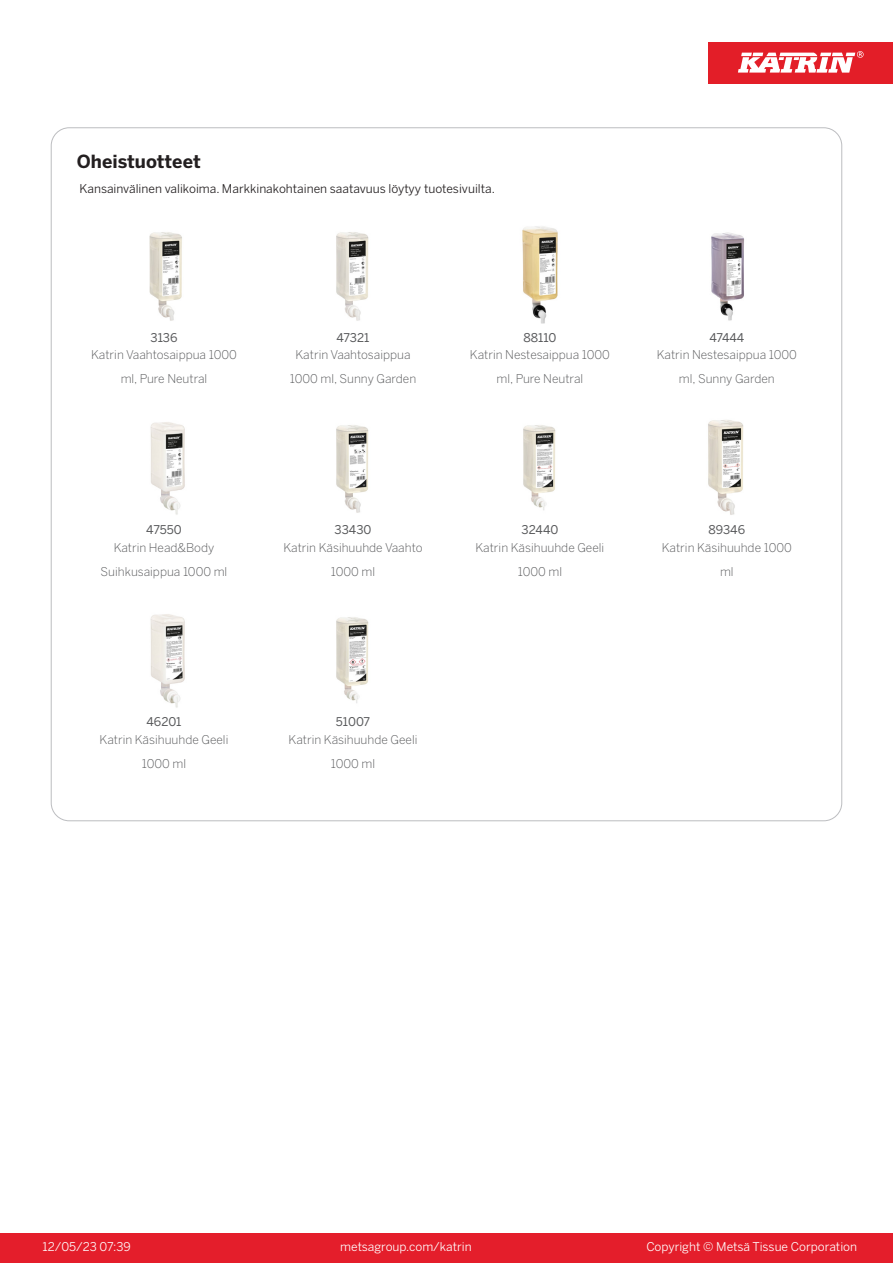
<style>
.page{position:relative;width:893px;height:1263px;background:#fff}
.page>*{position:absolute;margin:0;border:0;box-sizing:border-box;transform-origin:0 0}
.T_TableHeader{font:700 18px "Benton Sans";color:#231f20}
.T_RelatedName{font:300 12px/24px "Benton Sans";color:#57585a;text-align:center}
.T_TableBody{font:12px "Benton Sans";color:#231f20}
.t1{font:12px "Benton Sans";color:#fff}
.T_RelatedCode{font:12px "Benton Sans";color:#57585a}
</style>
<div class="page">
<div style="left:0;top:1233px;width:893px;height:30px;background:#e41e2b"></div>
<div style="left:708px;top:43px;width:185px;height:41px;background:#e31e28"></div>
<svg style="left:738px;top:51px;width:126px;height:22px"></svg>
<img style="left:149px;top:232px;width:33px;height:89px">
<img style="left:336px;top:232px;width:33px;height:89px">
<img style="left:522px;top:226px;width:36px;height:98px">
<img style="left:711px;top:232px;width:33px;height:89px">
<img style="left:150px;top:422px;width:35px;height:93px">
<img style="left:336px;top:425px;width:33px;height:88px">
<img style="left:523px;top:425px;width:33px;height:85px">
<img style="left:708px;top:420px;width:36px;height:95px">
<img style="left:150px;top:614px;width:35px;height:94px">
<img style="left:336px;top:617px;width:33px;height:86px">
<p class="T_TableHeader" style="left:77px;top:150px;width:125px">Oheistuotteet</p>
<p class="T_TableBody" style="left:80px;top:181px;width:417px">Kansainvälinen valikoima. Markkinakohtainen saatavuus löytyy tuotesivuilta.</p>
<p class="T_RelatedCode" style="left:151px;top:330px;width:28px">3136</p>
<p class="T_RelatedCode" style="left:337px;top:330px;width:34px">47321</p>
<p class="T_RelatedCode" style="left:523px;top:330px;width:35px">88110</p>
<p class="T_RelatedCode" style="left:709px;top:330px;width:36px">47444</p>
<p class="T_RelatedName" style="left:91px;top:343px;width:147px">Katrin Vaahtosaippua 1000 ml, Pure Neutral</p>
<p class="T_RelatedName" style="left:290px;top:343px;width:128px">Katrin Vaahtosaippua<br>1000 ml, Sunny Garden</p>
<p class="T_RelatedName" style="left:470px;top:343px;width:142px">Katrin Nestesaippua 1000 ml, Pure Neutral</p>
<p class="T_RelatedName" style="left:657px;top:343px;width:142px">Katrin Nestesaippua 1000 ml, Sunny Garden</p>
<p class="T_RelatedCode" style="left:146px;top:522px;width:37px">47550</p>
<p class="T_RelatedCode" style="left:335px;top:522px;width:38px">33430</p>
<p class="T_RelatedCode" style="left:521px;top:522px;width:38px">32440</p>
<p class="T_RelatedCode" style="left:709px;top:522px;width:38px">89346</p>
<p class="T_RelatedName" style="left:101px;top:535px;width:128px">Katrin Head&amp;Body<br>Suihkusaippua 1000 ml</p>
<p class="T_RelatedName" style="left:283px;top:535px;width:141px">Katrin Käsihuuhde Vaahto<br>1000 ml</p>
<p class="T_RelatedName" style="left:475px;top:535px;width:130px">Katrin Käsihuuhde Geeli<br>1000 ml</p>
<p class="T_RelatedName" style="left:662px;top:535px;width:132px">Katrin Käsihuuhde 1000 ml</p>
<p class="T_RelatedCode" style="left:146px;top:714px;width:37px">46201</p>
<p class="T_RelatedCode" style="left:336px;top:714px;width:36px">51007</p>
<p class="T_RelatedName" style="left:100px;top:728px;width:130px">Katrin Käsihuuhde Geeli<br>1000 ml</p>
<p class="T_RelatedName" style="left:289px;top:728px;width:130px">Katrin Käsihuuhde Geeli<br>1000 ml</p>
<p class="t1" style="left:43px;top:1239px;width:90px">12/05/23 07:39</p>
<p class="t1" style="left:340px;top:1239px;width:133px">metsagroup.com/katrin</p>
<p class="t1" style="left:646px;top:1239px;width:212px">Copyright © Metsä Tissue Corporation</p>
</div>
